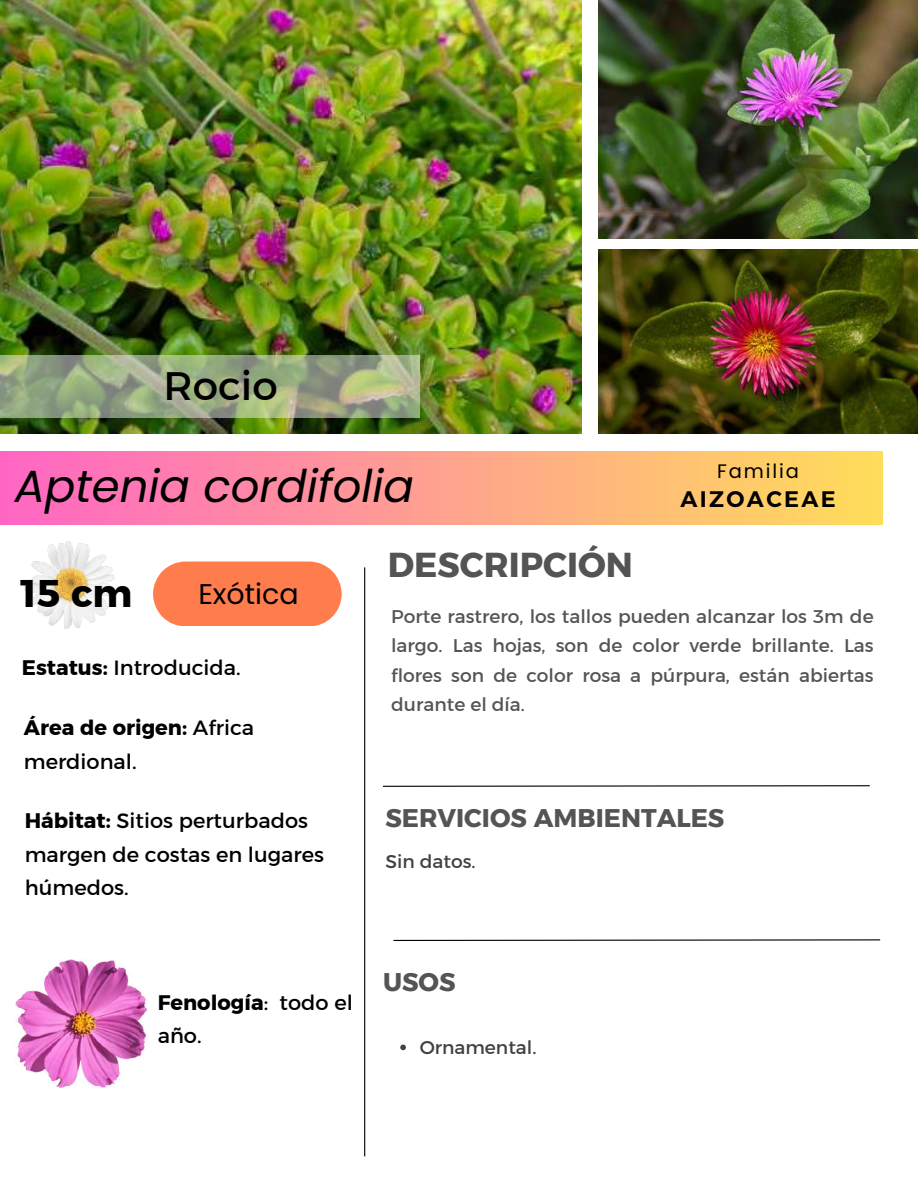
<style>
.page{position:relative;width:918px;height:1188px;background:#fff}
.page>*{position:absolute;margin:0;border:0;box-sizing:border-box;transform-origin:0 0}
.t1{font:italic 45px "Poppins";color:#000}
.t2{font:40.5px "Kief Montaser Regular";color:#000}
.t3{font:38.4px "Kief Montaser Bold";color:#000}
.t4{font:34.5px "Kief Montaser Bold";color:#545454}
.t5{font:28.5px "Poppins";color:#000}
.t6{font:25.5px "Kief Montaser Bold";color:#545454}
.t7{font:700 22.35px "Kief Montaser Semi";letter-spacing:.105em;color:#000}
.t8{font:21px/33.8px "Kief Montaser Regular";color:#000}
.t9{font:21px "Kief Montaser Bold";color:#000}
.t10{font:19.5px "Poppins";letter-spacing:.095em;color:#000}
.t11{font:18.75px/29.2px "Kief Montaser Regular";color:#545454;text-align:justify}
.t12{font:18.75px "Kief Montaser Regular";color:#424141}
.s1{font-family:"Kief Montaser Bold"}
.s2{font-family:"Kief Montaser Regular"}
</style>
<div class="page">
<img style="left:0;top:0;width:581px;height:433px">
<img style="left:599px;top:0;width:319px;height:239px">
<img style="left:599px;top:250px;width:319px;height:183px">
<div style="left:0;top:452px;width:882px;height:72px;background:linear-gradient(to right,#ff66c4,#ffdd5a)"></div>
<svg style="left:0;top:356px;width:420px;height:62px;background:#9aa984"></svg>
<svg style="left:383px;top:785px;width:487px;height:2px"></svg>
<svg style="left:393px;top:939px;width:488px;height:2px"></svg>
<hr style="left:364px;top:567px;width:1px;height:589px;background:#000">
<img style="left:16px;top:959px;width:130px;height:128px">
<img style="left:25px;top:541px;width:90px;height:88px">
<svg style="left:400px;top:1045px;width:6px;height:5px"></svg>
<svg style="left:153px;top:562px;width:189px;height:64px;background:#ff865a"></svg>
<h2 class="t2" style="left:164px;top:361px;width:116px">Rocio</h2>
<h1 class="t1" style="left:15px;top:455px;width:401px">Aptenia cordifolia</h1>
<p class="t10" style="left:717px;top:457px;width:83px">Familia</p>
<p class="t7" style="left:680px;top:485px;width:157px">AIZOACEAE</p>
<h3 class="t3" style="left:21px;top:570px;width:113px">15 cm</h3>
<h3 class="t5" style="left:198px;top:574px;width:102px">Exótica</h3>
<p class="t8" style="left:22px;top:651px;width:220px"><span class="s1">Estatus:</span> Introducida.</p>
<p class="t9" style="left:24px;top:715px;width:232px">Área de origen: <span class="s2">Africa</span></p>
<p class="t8" style="left:24px;top:745px;width:114px">merdional.</p>
<p class="t8" style="left:25px;top:804px;width:301px"><span class="s1">Hábitat:</span> Sitios perturbados margen de costas en lugares húmedos.</p>
<p class="t9" style="left:158px;top:989px;width:197px">Fenología<span class="s2">: todo el</span></p>
<p class="t8" style="left:158px;top:1019px;width:45px">año.</p>
<h3 class="t4" style="left:388px;top:544px;width:246px">DESCRIPCIÓN</h3>
<p class="t11" style="left:391px;top:602px;width:484px">Porte rastrero, los tallos pueden alcanzar los 3m de largo. Las hojas, son de color verde brillante. Las flores son de color rosa a púrpura, están abiertas durante el día.</p>
<h3 class="t6" style="left:385px;top:802px;width:340px">SERVICIOS AMBIENTALES</h3>
<p class="t12" style="left:385px;top:850px;width:92px">Sin datos.</p>
<h3 class="t6" style="left:383px;top:967px;width:74px">USOS</h3>
<p class="t12" style="left:420px;top:1035px;width:118px">Ornamental.</p>
</div>
